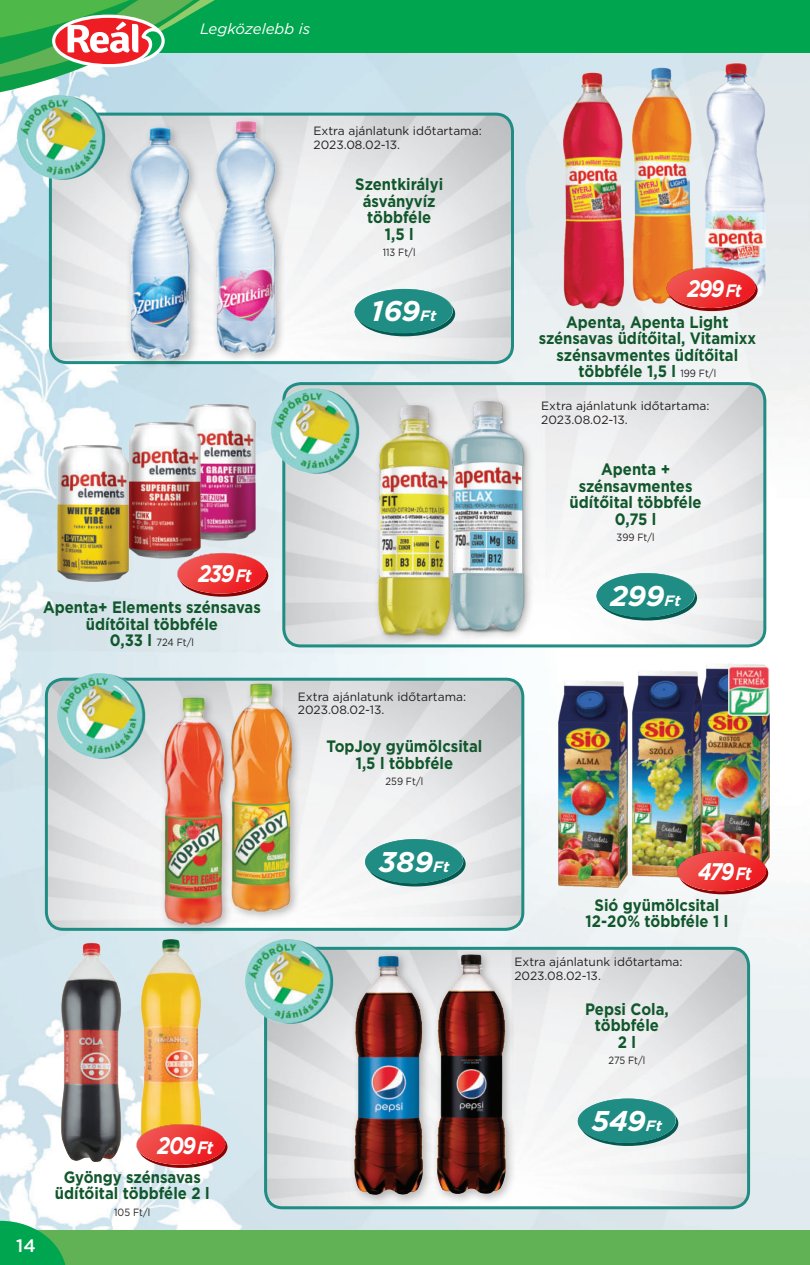
<style>
.page{position:relative;width:810px;height:1265px;background:#fff}
.page>*{position:absolute;margin:0;border:0;box-sizing:border-box;transform-origin:0 0}
.t1{font:italic 700 28.5px "Gotham";color:#fff}
.t2{font:italic 700 24px "Gotham";letter-spacing:-.05em;color:#fff;scale:.85 1}
.t3{font:500 18px "Gotham";color:#fff}
.t4{font:700 16.5px/16.5px "Gotham";color:#11572c;text-align:center;scale:.9 1}
.t5{font:italic 15px "Gotham";color:#fff}
.t6{font:12px/13.5px "Gotham";color:#231f20}
.t7{font:10.5px "Gotham";color:#231f20;scale:.9 1}
.s1{font-size:18px}
.s2{font-weight:700;font-size:16.5px;color:#11572c}
.s3{font-size:15px}
.s4{font-weight:400;font-size:10.5px;color:#231f20}
</style>
<div class="page">
<img style="left:0;top:52px;width:810px;height:1178px">
<div style="left:0;top:0;width:810px;height:52px;background:#00a54f"></div>
<div style="left:0;top:1230px;width:810px;height:35px;background:#61b254"></div>
<img style="left:687px;top:60px;width:96px;height:245px">
<img style="left:622px;top:63px;width:80px;height:245px">
<img style="left:553px;top:67px;width:80px;height:246px">
<svg style="left:666px;top:267px;width:91px;height:44px"></svg>
<img style="left:666px;top:269px;width:90px;height:39px">
<img style="left:175px;top:393px;width:89px;height:160px">
<img style="left:120px;top:411px;width:89px;height:161px">
<img style="left:49px;top:433px;width:89px;height:161px">
<svg style="left:177px;top:553px;width:91px;height:44px"></svg>
<img style="left:177px;top:554px;width:90px;height:40px">
<img style="left:697px;top:660px;width:75px;height:213px">
<img style="left:629px;top:668px;width:75px;height:213px">
<img style="left:555px;top:678px;width:75px;height:213px">
<svg style="left:677px;top:850px;width:91px;height:44px"></svg>
<img style="left:677px;top:852px;width:89px;height:39px">
<img style="left:140px;top:939px;width:61px;height:185px">
<img style="left:60px;top:942px;width:62px;height:220px">
<svg style="left:136px;top:1124px;width:91px;height:44px"></svg>
<img style="left:137px;top:1125px;width:89px;height:40px">
<img style="left:728px;top:666px;width:41px;height:50px">
<img style="left:50px;top:114px;width:462px;height:249px">
<div style="left:49px;top:113px;width:465px;height:251px;border:3px solid #1f8d83;border-radius:17px"></div>
<img style="left:284px;top:384px;width:481px;height:262px">
<div style="left:282px;top:382px;width:484px;height:265px;border:3px solid #1f8d83;border-radius:17px"></div>
<img style="left:265px;top:948px;width:483px;height:260px">
<div style="left:264px;top:947px;width:486px;height:262px;border:3px solid #1f8d83;border-radius:17px"></div>
<img style="left:46px;top:679px;width:477px;height:250px">
<div style="left:45px;top:678px;width:479px;height:253px;border:3px solid #1f8d83;border-radius:17px"></div>
<img style="left:111px;top:117px;width:98px;height:261px">
<img style="left:366px;top:397px;width:97px;height:247px">
<div style="left:349px;top:951px;width:85px;height:254px;background:#231f20;opacity:.31"></div>
<img style="left:354px;top:956px;width:69px;height:239px">
<div style="left:159px;top:693px;width:75px;height:242px;background:#231f20;opacity:.31"></div>
<img style="left:164px;top:697px;width:60px;height:228px">
<img style="left:197px;top:111px;width:98px;height:262px">
<img style="left:440px;top:392px;width:97px;height:248px">
<div style="left:431px;top:950px;width:86px;height:255px;background:#231f20;opacity:.31"></div>
<img style="left:436px;top:954px;width:70px;height:240px">
<div style="left:227px;top:679px;width:75px;height:243px;background:#231f20;opacity:.31"></div>
<img style="left:232px;top:684px;width:59px;height:227px">
<svg style="left:354px;top:289px;width:101px;height:47px;background:#499e97"></svg>
<svg style="left:596px;top:573px;width:101px;height:47px"></svg>
<svg style="left:577px;top:1098px;width:101px;height:48px"></svg>
<svg style="left:365px;top:839px;width:100px;height:47px;background:#489e96"></svg>
<img style="left:5px;top:108px;width:110px;height:78px">
<img style="left:259px;top:382px;width:110px;height:97px">
<img style="left:233px;top:933px;width:110px;height:97px">
<img style="left:45px;top:668px;width:111px;height:97px">
<svg style="left:0;top:0;width:246px;height:108px"></svg>
<svg style="left:0;top:1211px;width:67px;height:54px"></svg>
<p class="t5" style="left:200px;top:22px;width:111px">Legközelebb is</p>
<h2 class="t2" style="left:198px;top:563px;width:64px">239<span class="s1">Ft</span></h2>
<p class="t4" style="left:43px;top:599px;width:243px">Apenta+ Elements szénsavas üdítőital többféle</p>
<p class="t7" style="left:110px;top:637px;width:95px"><span class="s2">0,33 l</span> 724 Ft/l</p>
<p class="t3" style="left:16px;top:1232px;width:21px">1414</p>
<h2 class="t2" style="left:157px;top:1134px;width:67px">209<span class="s1">Ft</span></h2>
<p class="t4" style="left:55px;top:1168px;width:173px">Gyöngy szénsavas üdítőital többféle 2 l</p>
<p class="t7" style="left:114px;top:1206px;width:42px">105 Ft/l</p>
<p class="t6" style="left:313px;top:124px;width:170px">Extra ajánlatunk időtartama:<br>2023.08.02-13.</p>
<p class="t4" style="left:355px;top:176px;width:99px">Szentkirályi ásványvíz többféle<br>1,5 l</p>
<p class="t7" style="left:383px;top:247px;width:38px">113 Ft/l</p>
<h1 class="t1" style="left:371px;top:299px;width:66px">169<span class="s3">Ft</span></h1>
<h2 class="t2" style="left:687px;top:277px;width:65px">299<span class="s1">Ft</span></h2>
<p class="t4" style="left:538px;top:313px;width:243px">Apenta, Apenta Light szénsavas üdítőital, Vitamixx szénsavmentes üdítőital többféle 1,5 l <span class="s4">199 Ft/l</span></p>
<p class="t6" style="left:541px;top:399px;width:170px">Extra ajánlatunk időtartama:<br>2023.08.02-13.</p>
<p class="t4" style="left:569px;top:461px;width:148px">Apenta + szénsavmentes üdítőital többféle<br>0,75 l</p>
<p class="t7" style="left:616px;top:532px;width:44px">399 Ft/l</p>
<h1 class="t1" style="left:610px;top:583px;width:72px">299<span class="s3">Ft</span></h1>
<p class="t6" style="left:298px;top:690px;width:170px">Extra ajánlatunk időtartama:<br>2023.08.02-13.</p>
<p class="t4" style="left:326px;top:738px;width:174px">TopJoy gyümölcsital<br>1,5 l többféle</p>
<p class="t7" style="left:385px;top:776px;width:43px">259 Ft/l</p>
<h1 class="t1" style="left:379px;top:849px;width:72px">389<span class="s3">Ft</span></h1>
<h2 class="t2" style="left:698px;top:861px;width:64px">479 <span class="s1">Ft</span></h2>
<p class="t4" style="left:585px;top:896px;width:160px">Sió gyümölcsital<br>12-20% többféle 1 l</p>
<p class="t6" style="left:514px;top:955px;width:170px">Extra ajánlatunk időtartama:<br>2023.08.02-13.</p>
<p class="t4" style="left:585px;top:1001px;width:94px">Pepsi Cola, többféle<br>2 l</p>
<p class="t7" style="left:608px;top:1055px;width:42px">275 Ft/l</p>
<h1 class="t1" style="left:591px;top:1108px;width:72px">549<span class="s3">Ft</span></h1>
</div>
